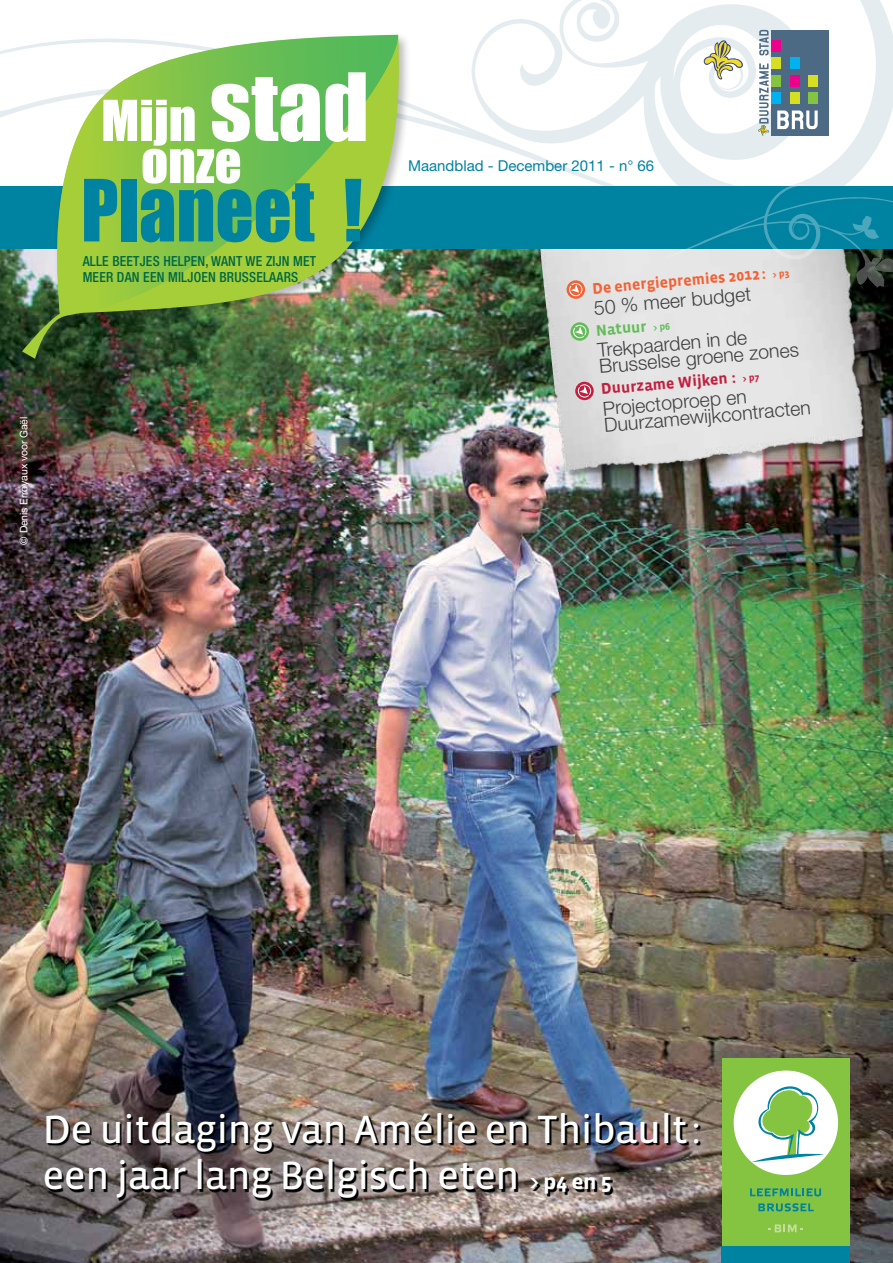
<style>
.page{position:relative;width:893px;height:1263px;background:#fff}
.page>*{position:absolute;margin:0;border:0;box-sizing:border-box;transform-origin:0 0}
.t1{font:79.2px "Impact";color:#0082a1;scale:.94 1}
.t2{font:52.05px/42.2px "Impact";color:#fff}
.t3{font:40.35px/46.5px "Vista Sans Reg";letter-spacing:-.02em;color:#fff;scale:1.04 1}
.t4{font:300 19.5px/16.5px "Helvetica Neue";color:#414042}
.t5{font:700 15.75px "Vista Sans";color:#f26234}
.t6{font:700 15.75px "Vista Sans";color:#c21f3f}
.t7{font:700 15.75px "Vista Sans";color:#63bc59}
.t8{font:15px "Helvetica Neue LT Std";color:#0082a1}
.t9{font:500 condensed 13.95px/16px "Helvetica Neue";letter-spacing:.015em;color:#006844}
.t10{font:10.5px "Helvetica Neue LT Std";letter-spacing:-.01em;color:#fff}
.s1{font-size:86.85px}
.s2{font-size:9.9px}
.s3{font-family:"Vista Sans";font-weight:700;font-size:22.05px}
</style>
<div class="page">
<img style="left:0;top:294px;width:893px;height:969px">
<img style="left:536px;top:249px;width:357px;height:229px">
<svg style="left:570px;top:322px;width:19px;height:19px"></svg>
<svg style="left:573px;top:325px;width:14px;height:13px"></svg>
<svg style="left:575px;top:381px;width:19px;height:20px"></svg>
<svg style="left:577px;top:384px;width:14px;height:14px"></svg>
<svg style="left:566px;top:280px;width:19px;height:19px"></svg>
<svg style="left:569px;top:283px;width:14px;height:13px"></svg>
<img style="left:0;top:104px;width:543px;height:190px">
<svg style="left:471px;top:0;width:165px;height:165px"></svg>
<svg style="left:636px;top:0;width:257px;height:184px"></svg>
<div style="left:0;top:186px;width:893px;height:63px;background:#0082a1"></div>
<svg style="left:703px;top:39px;width:41px;height:41px"></svg>
<svg style="left:663px;top:184px;width:230px;height:104px"></svg>
<div style="left:772px;top:30px;width:57px;height:105px;background:#4d6a84"></div>
<div style="left:772px;top:40px;width:9px;height:12px;background:#ec008c"></div>
<div style="left:772px;top:58px;width:9px;height:11px;background:#d7df23"></div>
<div style="left:772px;top:75px;width:9px;height:11px;background:#85c441"></div>
<div style="left:772px;top:92px;width:9px;height:12px;background:#00b3f0"></div>
<div style="left:790px;top:58px;width:9px;height:11px;background:#00b3f0"></div>
<div style="left:790px;top:75px;width:9px;height:11px;background:#ec008c"></div>
<div style="left:808px;top:75px;width:10px;height:11px;background:#d7df23"></div>
<div style="left:790px;top:92px;width:9px;height:12px;background:#d7df23"></div>
<div style="left:808px;top:92px;width:10px;height:12px;background:#85c441"></div>
<svg style="left:759px;top:30px;width:10px;height:25px"></svg>
<svg style="left:758px;top:63px;width:11px;height:73px"></svg>
<svg style="left:777px;top:111px;width:41px;height:18px"></svg>
<div style="left:19px;top:32px;width:392px;height:338px;background:#000;opacity:.28"></div>
<img style="left:22px;top:33px;width:380px;height:326px">
<svg style="left:50px;top:34px;width:350px;height:280px;background:#92c55f"></svg>
<img style="left:47px;top:1115px;width:653px;height:85px">
<div style="left:722px;top:1059px;width:128px;height:204px;background:#85c441"></div>
<div style="left:722px;top:1246px;width:128px;height:17px;background:#0082a1"></div>
<div style="left:734px;top:1070px;width:104px;height:105px;background:#fff;border-radius:50%"></div>
<svg style="left:752px;top:1084px;width:72px;height:78px"></svg>
<svg style="left:750px;top:1188px;width:71px;height:8px"></svg>
<svg style="left:758px;top:1203px;width:56px;height:8px"></svg>
<svg style="left:768px;top:1224px;width:35px;height:8px"></svg>
<p class="t10" style="left:17px;top:545px;width:129px;rotate:-90deg">© Denis Erroyaux voor Gaël</p>
<h2 class="t2" style="left:141px;top:98px;width:229px;text-indent:-40px">Mijn <span class="s1">stad </span>onze</h2>
<h1 class="t1" style="left:81px;top:149px;width:301px">Planeet !</h1>
<p class="t9" style="left:83px;top:252px;width:235px">ALLE BEETJES HELPEN, WANT WE ZIJN MET<br>MEER DAN EEN MILJOEN BRUSSELAARS</p>
<p class="t8" style="left:408px;top:157px;width:248px">Maandblad - December 2011 - n° 66</p>
<p class="t5" style="left:592px;top:280px;width:199px;rotate:-5deg">De energiepremies 2012: <span class="s2">&gt; p3</span></p>
<p class="t4" style="left:593px;top:299px;width:159px;rotate:-5deg">50 % meer budget</p>
<p class="t7" style="left:595px;top:322px;width:76px;rotate:-5deg">Natuur <span class="s2">&gt; p6</span></p>
<p class="t4" style="left:597px;top:341px;width:202px;rotate:-5deg">Trekpaarden in de<br>Brusselse groene zones</p>
<p class="t6" style="left:600px;top:381px;width:160px;rotate:-5deg">Duurzame Wijken : <span class="s2">&gt; p7</span></p>
<p class="t4" style="left:602px;top:400px;width:209px;rotate:-5deg">Projectoproep en<br>Duurzamewijkcontracten</p>
<h3 class="t3" style="left:43px;top:1107px;width:634px">De uitdaging van Amélie en Thibault: een jaar lang Belgisch eten <span class="s3">&gt; p4 en 5</span></h3>
</div>
